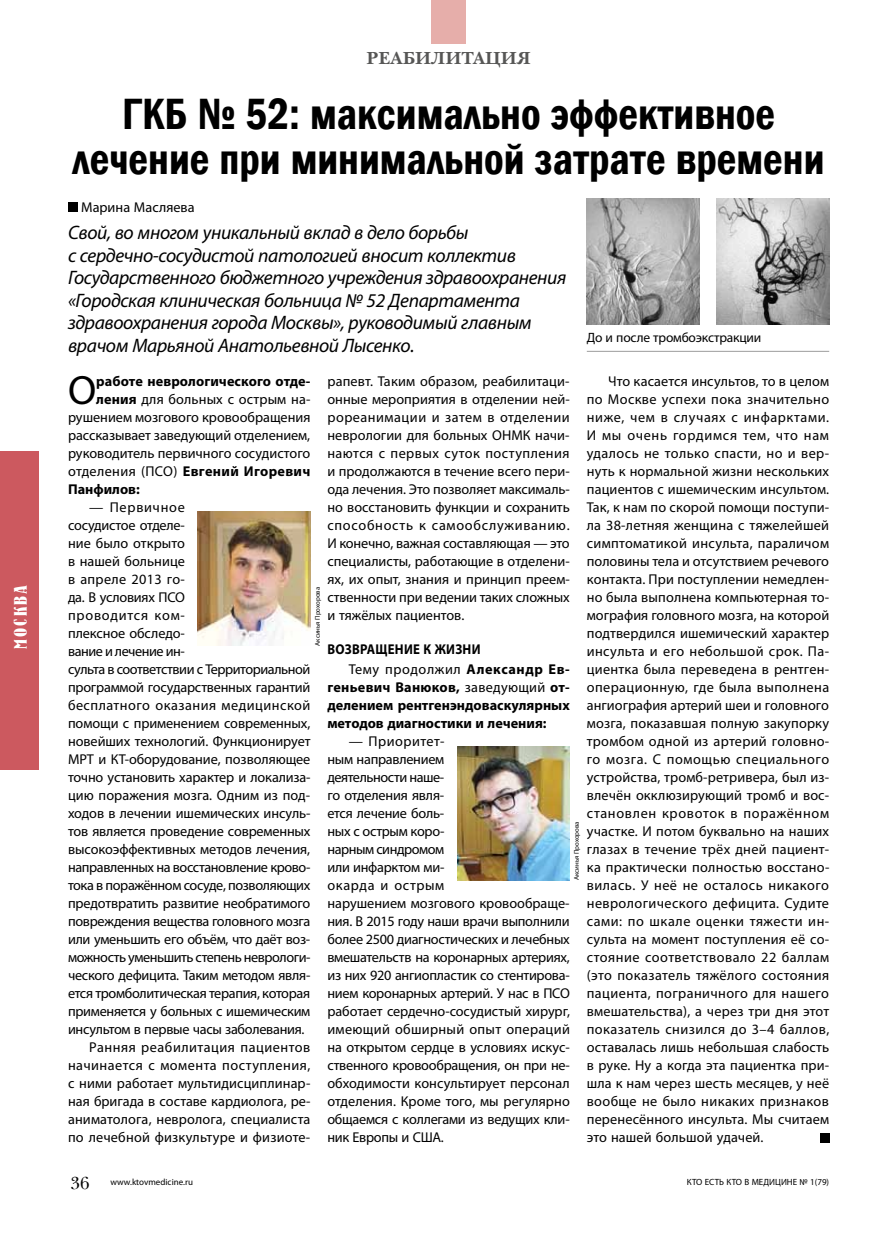
<style>
.page{position:relative;width:893px;height:1234px;background:#fff}
.page>*{position:absolute;margin:0;border:0;box-sizing:border-box;transform-origin:0 0}
.t1{font:600 condensed 45px/45px "Franklin Gothic";color:#000;text-align:center;scale:.95 1}
.t2{font:40.95px "Myriad Pro";color:#000}
.t3{font:italic 19.5px/22.5px "Myriad Pro";letter-spacing:-.02em;color:#000}
.t4{font:700 18px "New Baskerville C";color:#565655}
.t5{font:18px "Bernhard C";letter-spacing:.12em;color:#fff}
.t6{font:14.25px/18px "Myriad Pro";letter-spacing:-.01em;color:#000;text-align:justify}
.t7{font:14.25px "Myriad Pro";letter-spacing:-.03em;color:#000}
.t8{font:700 14.25px/18px "Myriad Pro";color:#000;text-align:justify}
.t9{font:14.25px "Myriad Pro";letter-spacing:.035em;color:#000}
.t10{font:14.25px "Myriad Pro";letter-spacing:.01em;color:#000}
.t11{font:700 14.25px/19.5px "Myriad Pro";color:#000;scale:.9 1}
.t12{font:14.25px "Myriad Pro";letter-spacing:.015em;color:#000}
.t13{font:700 14.25px "Myriad Pro";letter-spacing:.025em;color:#000}
.t14{font:14.25px "Myriad Pro";letter-spacing:.025em;color:#000}
.t15{font:14.25px "Myriad Pro";letter-spacing:.055em;color:#000}
.t16{font:14.25px "Myriad Pro";letter-spacing:.05em;color:#000}
.t17{font:13.5px "Myriad Pro";letter-spacing:-.015em;color:#000}
.t18{font:9px "Myriad Pro";color:#000}
.t19{font:6.75px "Myriad Pro";color:#000}
.s1{font-weight:700}
.s2{font-weight:400}
.s3{font-family:"New Baskerville C";font-size:18px}
</style>
<div class="page">
<div style="left:0;top:451px;width:38px;height:318px;background:#cc595f"></div>
<div style="left:432px;top:0;width:34px;height:43px;background:#e6aeaa"></div>
<div style="left:820px;top:1132px;width:9px;height:9px;background:#000"></div>
<div style="left:68px;top:202px;width:9px;height:10px;background:#000"></div>
<img style="left:198px;top:511px;width:112px;height:134px">
<img style="left:457px;top:746px;width:113px;height:134px">
<img style="left:587px;top:198px;width:112px;height:126px">
<img style="left:716px;top:198px;width:113px;height:126px">
<hr style="left:587px;top:351px;width:242px;height:1px;background:#9c9c9d">
<p class="t5" style="left:11px;top:648px;width:65px;rotate:-90deg">МОСКВА</p>
<p class="t4" style="left:366px;top:47px;width:163px">Реабилитация</p>
<h1 class="t1" style="left:73px;top:91px;width:793px">ГКБ № 52: максимально эффективное лечение при минимальной затрате времени</h1>
<p class="t6" style="left:81px;top:198px;width:115px">Марина Масляева</p>
<p class="t3" style="left:68px;top:221px;width:500px">Свой, во многом уникальный вклад в дело борьбы<br>с сердечно-сосудистой патологией вносит коллектив Государственного бюджетного учреждения здравоохранения «Городская клиническая больница № 52 Департамента здравоохранения города Москвы», руководимый главным врачом Марьяной Анатольевной Лысенко.</p>
<p class="t17" style="left:587px;top:329px;width:176px">До и после тромбоэкстракции</p>
<p class="t6" style="left:327px;top:371px;width:244px">рапевт. Таким образом, реабилитаци&shy;онные мероприятия в отделении ней&shy;рореанимации и затем в отделении неврологии для больных ОНМК начи&shy;наются с первых суток поступления и продолжаются в течение всего пери&shy;ода лечения. Это позволяет максималь&shy;но восстановить функции и сохранить способность к самообслуживанию.<br>И конечно, важная составляющая — это специалисты, работающие в отделени&shy;ях, их опыт, знания и принцип преем&shy;ственности при ведении таких сложных и тяжёлых пациентов.</p>
<p class="t11" style="left:328px;top:639px;width:131px">Возвращение к жиз</p>
<h2 class="t2" style="left:68px;top:364px;width:30px">О</h2>
<p class="t8" style="left:96px;top:371px;width:216px">работе неврологического отде-</p>
<p class="t6" style="left:587px;top:371px;width:244px;text-indent:21px">Что касается инсультов, то в целом по Москве успехи пока значительно ниже, чем в случаях с инфарктами.<br>И мы очень гордимся тем, что нам удалось не только спасти, но и вер&shy;нуть к нормальной жизни нескольких пациентов с ишемическим инсультом.<br>Так, к нам по скорой помощи поступи&shy;ла 38-летняя женщина с тяжелейшей симптоматикой инсульта, параличом половины тела и отсутствием речевого контакта. При поступлении немедлен&shy;но была выполнена компьютерная то&shy;мография головного мозга, на которой подтвердился ишемический характер инсульта и его небольшой срок. Па&shy;циентка была переведена в рентген&shy;операционную, где была выполнена ангиография артерий шеи и головного мозга, показавшая полную закупорку тромбом одной из артерий головно&shy;го мозга. С помощью специального устройства, тромб-ретривера, был из&shy;влечён окклюзирующий тромб и вос&shy;становлен кровоток в поражённом участке. И потом буквально на наших глазах в течение трёх дней пациент&shy;ка практически полностью восстано&shy;вилась. У неё не осталось никакого неврологического дефицита. Судите сами: по шкале оценки тяжести ин&shy;сульта на момент поступления её со&shy;стояние соответствовало 22 баллам (это показатель тяжёлого состояния пациента, пограничного для нашего вмешательства), а через три дня этот показатель снизился до 3–4 баллов, оставалась лишь небольшая слабость в руке. Ну а когда эта пациентка при&shy;шла к нам через шесть месяцев, у неё вообще не было никаких признаков перенесённого инсульта. Мы считаем это нашей большой удачей.</p>
<p class="t10" style="left:96px;top:390px;width:216px"><span class="s1">ления</span> для больных с острым на-</p>
<p class="t6" style="left:68px;top:407px;width:244px">рушением мозгового кровообращения</p>
<p class="t6" style="left:68px;top:425px;width:244px">рассказывает заведующий отделением,</p>
<p class="t6" style="left:68px;top:443px;width:244px">руководитель первичного сосудистого</p>
<p class="t13" style="left:68px;top:461px;width:244px"><span class="s2">отделения (ПСО)</span> Евгений Игоревич</p>
<p class="t8" style="left:68px;top:479px;width:73px">Панфилов:</p>
<p class="t16" style="left:89px;top:498px;width:97px">— Первичное</p>
<p class="t6" style="left:68px;top:515px;width:118px">сосудистое отделе-</p>
<p class="t10" style="left:68px;top:534px;width:118px">ние было открыто</p>
<p class="t6" style="left:68px;top:551px;width:118px">в нашей больнице</p>
<p class="t14" style="left:68px;top:570px;width:118px">в апреле 2013 го-</p>
<p class="t6" style="left:68px;top:587px;width:118px">да. В условиях ПСО</p>
<p class="t15" style="left:68px;top:606px;width:118px">проводится ком-</p>
<p class="t6" style="left:68px;top:623px;width:118px">плексное обследо-</p>
<p class="t7" style="left:68px;top:642px;width:118px">вание и лечение ин-</p>
<p class="t7" style="left:68px;top:660px;width:244px">сульта в соответствии с Территориальной</p>
<p class="t6" style="left:68px;top:677px;width:244px">программой государственных гарантий</p>
<p class="t9" style="left:68px;top:696px;width:244px">бесплатного оказания медицинской</p>
<p class="t6" style="left:68px;top:713px;width:244px">помощи с применением современных,</p>
<p class="t6" style="left:68px;top:731px;width:244px">новейших технологий. Функционирует</p>
<p class="t6" style="left:68px;top:749px;width:244px">МРТ и КТ-оборудование, позволяющее</p>
<p class="t6" style="left:68px;top:767px;width:244px">точно установить характер и локализа-</p>
<p class="t6" style="left:68px;top:785px;width:244px">цию поражения мозга. Одним из под-</p>
<p class="t6" style="left:68px;top:803px;width:244px">ходов в лечении ишемических инсуль-</p>
<p class="t6" style="left:68px;top:821px;width:244px">тов является проведение современных</p>
<p class="t6" style="left:68px;top:839px;width:244px">высокоэффективных методов лечения,</p>
<p class="t7" style="left:68px;top:858px;width:244px">направленных на восстановление крово-</p>
<p class="t7" style="left:68px;top:876px;width:244px">тока в поражённом сосуде, позволяющих</p>
<p class="t6" style="left:68px;top:893px;width:244px">предотвратить развитие необратимого</p>
<p class="t6" style="left:68px;top:911px;width:244px">повреждения вещества головного мозга</p>
<p class="t6" style="left:68px;top:929px;width:244px">или уменьшить его объём, что даёт воз-</p>
<p class="t7" style="left:68px;top:948px;width:244px">можность уменьшить степень неврологи-</p>
<p class="t6" style="left:68px;top:965px;width:244px">ческого дефицита. Таким методом явля-</p>
<p class="t6" style="left:68px;top:983px;width:244px">ется тромболитическая терапия, которая</p>
<p class="t6" style="left:68px;top:1001px;width:244px">применяется у больных с ишемическим</p>
<p class="t6" style="left:68px;top:1019px;width:238px">инсультом в первые часы заболевания.</p>
<p class="t9" style="left:89px;top:1038px;width:223px">Ранняя реабилитация пациентов</p>
<p class="t9" style="left:68px;top:1056px;width:244px">начинается с момента поступления,</p>
<p class="t6" style="left:68px;top:1073px;width:244px">с ними работает мультидисциплинар-</p>
<p class="t6" style="left:68px;top:1091px;width:244px">ная бригада в составе кардиолога, ре-</p>
<p class="t10" style="left:68px;top:1110px;width:244px">аниматолога, невролога, специалиста</p>
<p class="t12" style="left:68px;top:1128px;width:244px">по лечебной физкультуре и физиоте-</p>
<p class="t19" style="left:313px;top:645px;width:60px;rotate:-90deg">Аксинья Прохорова</p>
<p class="t11" style="left:349px;top:639px;width:247px;text-indent:114px">ни<br><span class="s2">Тему продолжил</span> Александр Ев-</p>
<p class="t8" style="left:327px;top:677px;width:244px">геньевич Ванюков, <span class="s2">заведующий</span> от&shy;делением рентгенэндоваскулярных методов диагностики и лечения:</p>
<p class="t6" style="left:327px;top:731px;width:244px;text-align:left;text-indent:21px">— Приоритет-<br>ным направлением<br>деятельности наше-<br>го отделения явля-<br>ется лечение боль-<br>ных с острым коро-<br>нарным синдромом<br>или инфарктом ми-<br>окарда и острым<br>нарушением мозгового кровообраще&shy;ния. В 2015 году наши врачи выполнили более 2500 диагностических и лечебных вмешательств на коронарных артериях, из них 920 ангиопластик со стентирова&shy;нием коронарных артерий. У нас в ПСО работает сердечно-сосудистый хирург, имеющий обширный опыт операций на открытом сердце в условиях искус&shy;ственного кровообращения, он при не&shy;обходимости консультирует персонал отделения. Кроме того, мы регулярно общаемся с коллегами из ведущих кли&shy;ник Европы и США.</p>
<p class="t19" style="left:572px;top:879px;width:60px;rotate:-90deg">Аксинья Прохорова</p>
<p class="t18" style="left:71px;top:1176px;width:124px"><span class="s3">36</span> www.ktovmedicine.ru</p>
<p class="t18" style="left:687px;top:1176px;width:144px">КТО ЕСТЬ КТО В МЕДИЦИНЕ № 1(79)</p>
</div>
